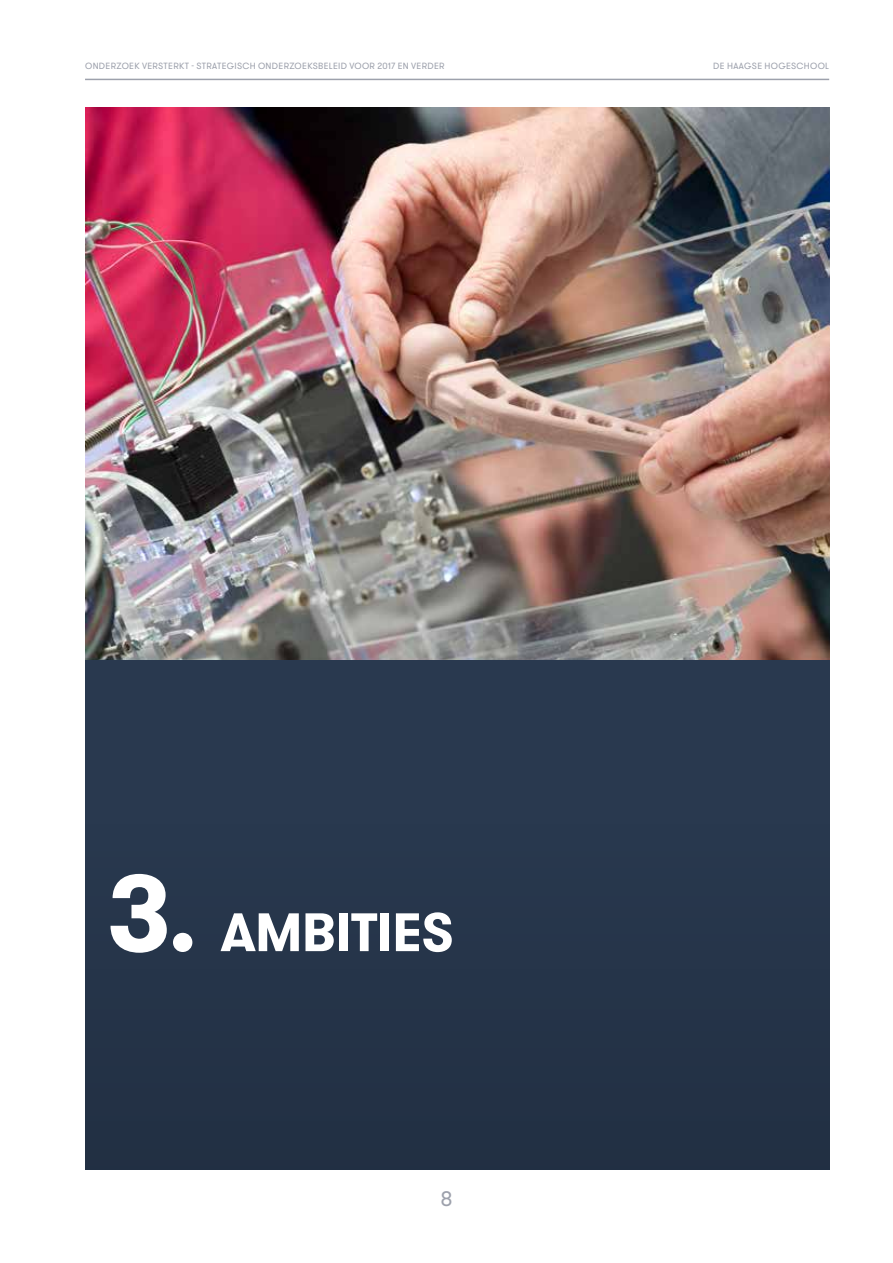
<style>
.page{position:relative;width:893px;height:1263px;background:#fff}
.page>*{position:absolute;margin:0;border:0;box-sizing:border-box;transform-origin:0 0}
.t1{font:700 54px "GT Walsheim Pro";letter-spacing:-.015em;color:#fff}
.t2{font:21px "GT Walsheim Pro";color:#9da1ac}
.t3{font:9px "GT Walsheim Pro";letter-spacing:.035em;color:#9da1ac}
.s1{font-size:108px}
.s2{font-size:96px}
</style>
<div class="page">
<hr style="left:85px;top:79px;width:744px;height:1px;background:#9da1ac">
<div style="left:85px;top:107px;width:744px;height:1062px;background:#29394f"></div>
<div style="left:85px;top:809px;width:744px;height:360px;background:#253449"></div>
<img style="left:85px;top:107px;width:744px;height:552px">
<p class="t3" style="left:85px;top:60px;width:361px">ONDERZOEK VERSTERKT - STRATEGISCH ONDERZOEKSBELEID VOOR 2017 EN VERDER</p>
<p class="t3" style="left:713px;top:60px;width:117px">DE HAAGSE HOGESCHOOL</p>
<h1 class="t1" style="left:107px;top:897px;width:348px"><span class="s1">3</span><span class="s2">.</span> AMBITIES</h1>
<h2 class="t2" style="left:440px;top:1186px;width:14px">8</h2>
</div>
